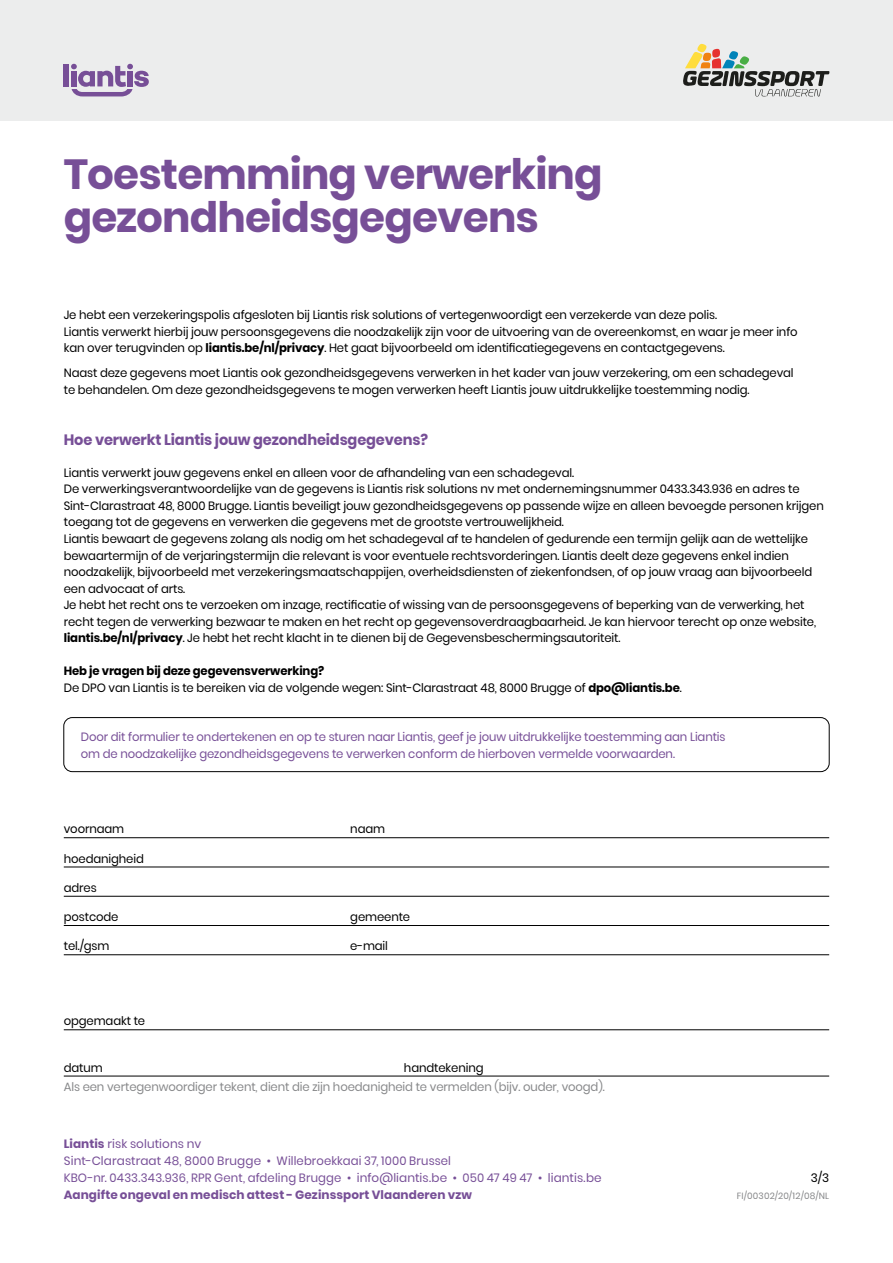
<style>
.page{position:relative;width:893px;height:1263px;background:#fff}
.page>*{position:absolute;margin:0;border:0;box-sizing:border-box;transform-origin:0 0}
.t1{font:700 42px/43.5px "Poppins";letter-spacing:-.02em;color:#774f97}
.t2{font:700 15px "Poppins";letter-spacing:-.01em;color:#774f97}
.t3{font:12px/16.5px "Poppins";letter-spacing:-.01em;color:#000}
.t4{font:12px/16.5px "Poppins";letter-spacing:-.01em;color:#774f97}
.t5{font:12px/17.1px "Poppins";letter-spacing:.01em;color:#774f97}
.t6{font:12px "Poppins";letter-spacing:-.01em;color:#87888a}
.t7{font:700 12px "Poppins";letter-spacing:.01em;color:#774f97}
.t8{font:9px "Poppins";letter-spacing:.02em;color:#87888a}
.s1{font-weight:700}
</style>
<div class="page">
<div style="left:0;top:0;width:893px;height:121px;background:#eceded"></div>
<div style="left:64px;top:64px;width:5px;height:22px;background:#774f97"></div>
<svg style="left:71px;top:64px;width:78px;height:32px"></svg>
<svg style="left:683px;top:43px;width:147px;height:53px"></svg>
<hr style="left:64px;top:837px;width:765px;height:1px;background:#000">
<hr style="left:64px;top:867px;width:765px;height:1px;background:#000">
<hr style="left:64px;top:896px;width:765px;height:1px;background:#000">
<hr style="left:64px;top:925px;width:765px;height:1px;background:#000">
<hr style="left:64px;top:954px;width:765px;height:1px;background:#000">
<hr style="left:64px;top:1029px;width:765px;height:1px;background:#000">
<hr style="left:64px;top:1076px;width:765px;height:1px;background:#000">
<div style="left:64px;top:717px;width:765px;height:55px;border:1px solid #000;border-radius:9px"></div>
<h1 class="t1" style="left:64px;top:152px;width:540px">Toestemming verwerking gezondheidsgegevens</h1>
<p class="t3" style="left:64px;top:307px;width:735px">Je hebt een verzekeringspolis afgesloten bij Liantis risk solutions of vertegenwoordigt een verzekerde van deze polis.<br>Liantis verwerkt hierbij jouw persoonsgegevens die noodzakelijk zijn voor de uitvoering van de overeenkomst, en waar je meer info kan over terugvinden op <span class="s1">liantis.be/nl/privacy</span>. Het gaat bijvoorbeeld om identificatiegegevens en contactgegevens.</p>
<p class="t3" style="left:64px;top:365px;width:731px">Naast deze gegevens moet Liantis ook gezondheidsgegevens verwerken in het kader van jouw verzekering, om een schadegeval te behandelen. Om deze gezondheidsgegevens te mogen verwerken heeft Liantis jouw uitdrukkelijke toestemming nodig.</p>
<p class="t2" style="left:64px;top:431px;width:366px">Hoe verwerkt Liantis jouw gezondheidsgegevens?</p>
<p class="t3" style="left:64px;top:465px;width:762px">Liantis verwerkt jouw gegevens enkel en alleen voor de afhandeling van een schadegeval.<br>De verwerkingsverantwoordelijke van de gegevens is Liantis risk solutions nv met ondernemingsnummer 0433.343.936 en adres te Sint-Clarastraat 48, 8000 Brugge. Liantis beveiligt jouw gezondheidsgegevens op passende wijze en alleen bevoegde personen krijgen toegang tot de gegevens en verwerken die gegevens met de grootste vertrouwelijkheid.<br>Liantis bewaart de gegevens zolang als nodig om het schadegeval af te handelen of gedurende een termijn gelijk aan de wettelijke bewaartermijn of de verjaringstermijn die relevant is voor eventuele rechtsvorderingen. Liantis deelt deze gegevens enkel indien noodzakelijk, bijvoorbeeld met verzekeringsmaatschappijen, overheidsdiensten of ziekenfondsen, of op jouw vraag aan bijvoorbeeld een advocaat of arts.<br>Je hebt het recht ons te verzoeken om inzage, rectificatie of wissing van de persoonsgegevens of beperking van de verwerking, het recht tegen de verwerking bezwaar te maken en het recht op gegevensoverdraagbaarheid. Je kan hiervoor terecht op onze website, <span class="s1">liantis.be/nl/privacy</span>. Je hebt het recht klacht in te dienen bij de Gegevensbeschermingsautoriteit.</p>
<p class="t3" style="left:64px;top:663px;width:619px"><span class="s1">Heb je vragen bij deze gegevensverwerking?<br></span>De DPO van Liantis is te bereiken via de volgende wegen: Sint-Clarastraat 48, 8000 Brugge of <span class="s1">dpo@liantis.be</span>.</p>
<p class="t4" style="left:81px;top:729px;width:646px">Door dit formulier te ondertekenen en op te sturen naar Liantis, geef je jouw uitdrukkelijke toestemming aan Liantis om de noodzakelijke gezondheidsgegevens te verwerken conform de hierboven vermelde voorwaarden.</p>
<p class="t3" style="left:64px;top:821px;width:62px">voornaam</p>
<p class="t3" style="left:350px;top:821px;width:36px">naam</p>
<p class="t3" style="left:64px;top:850px;width:82px">hoedanigheid</p>
<p class="t3" style="left:64px;top:879px;width:34px">adres</p>
<p class="t3" style="left:64px;top:909px;width:56px">postcode</p>
<p class="t3" style="left:350px;top:909px;width:61px">gemeente</p>
<p class="t3" style="left:64px;top:938px;width:47px">tel./gsm</p>
<p class="t3" style="left:350px;top:938px;width:39px">e-mail</p>
<p class="t3" style="left:64px;top:1013px;width:83px">opgemaakt te</p>
<p class="t3" style="left:64px;top:1059px;width:40px">datum</p>
<p class="t3" style="left:404px;top:1059px;width:81px">handtekening</p>
<p class="t6" style="left:64px;top:1080px;width:542px">Als een vertegenwoordiger tekent, dient die zijn hoedanigheid te vermelden (bijv. ouder, voogd).</p>
<p class="t5" style="left:64px;top:1135px;width:539px"><span class="s1">Liantis</span> risk solutions nv<br>Sint-Clarastraat 48, 8000 Brugge • Willebroekkaai 37, 1000 Brussel<br>KBO-nr. 0433.343.936, RPR Gent, afdeling Brugge • info@liantis.be • 050 47 49 47 • liantis.be</p>
<p class="t7" style="left:64px;top:1188px;width:410px">Aangifte ongeval en medisch attest - Gezinssport Vlaanderen vzw</p>
<p class="t3" style="left:811px;top:1170px;width:20px">3/3</p>
<p class="t8" style="left:737px;top:1191px;width:94px">FI/00302/20/12/08/NL</p>
</div>
